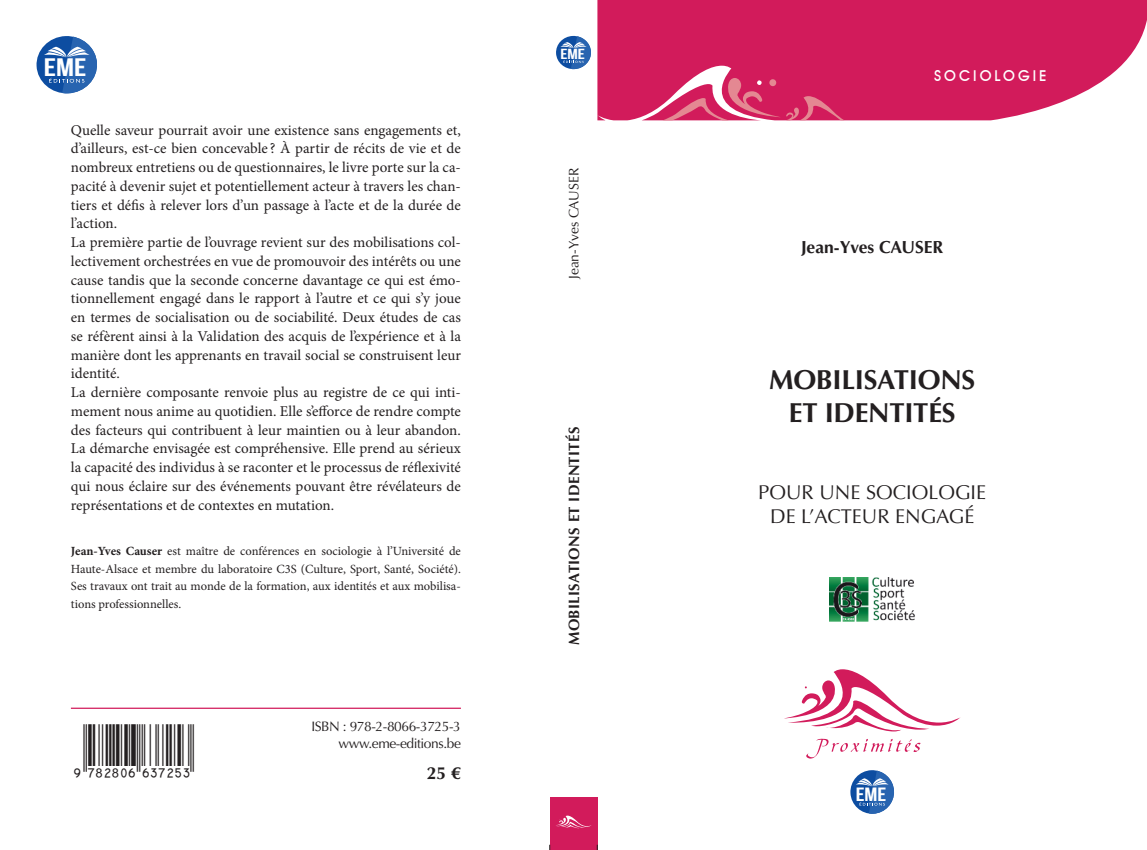
<style>
.page{position:relative;width:1147px;height:850px;background:#fff}
.page>*{position:absolute;margin:0;border:0;box-sizing:border-box;transform-origin:0 0}
.t1{font:700 27.5px/33px "Optima LT Std";letter-spacing:-.01em;color:#231f20;text-align:center}
.t2{font:25.25px "Bebas Neue";color:#fff;scale:1.32 1}
.t3{font:20px/24px "Optima LT Std";color:#231f20;text-align:center}
.t4{font:19.25px "Bebas Neue";color:#fff;scale:1.25 1}
.t5{font:700 17.5px "Optima LT Std";color:#231f20}
.t6{font:15px/18.8px "Minion Pro";color:#231f20}
.t7{font:700 15px "Optima LT Std";letter-spacing:.02em;color:#231f20}
.t8{font:500 15px "Avant Garde IT Cby BT";letter-spacing:.2em;color:#fff}
.t9{font:14.62px "Bebas Neue";color:#fff;scale:1.31 1}
.t10{font:13.75px/16.5px "Optima LT Std";letter-spacing:-.03em;color:#231f20;text-align:right}
.t11{font:13.75px "Optima LT Std";color:#231f20}
.t12{font:12.5px/17.5px "Minion Pro";color:#231f20;text-align:justify}
.s1{font-weight:700}
</style>
<div class="page">
<svg style="left:597px;top:0;width:549px;height:120px;background:#d52d68"></svg>
<svg style="left:662px;top:78px;width:182px;height:42px;background:#d94475"></svg>
<svg style="left:784px;top:669px;width:176px;height:62px"></svg>
<svg style="left:806px;top:739px;width:114px;height:20px"></svg>
<div style="left:549px;top:797px;width:48px;height:53px;background:#d21b5b"></div>
<svg style="left:556px;top:816px;width:35px;height:12px"></svg>
<hr style="left:71px;top:708px;width:390px;height:1px;background:#d21b5b">
<svg style="left:850px;top:770px;width:44px;height:44px"></svg>
<svg style="left:36px;top:36px;width:61px;height:58px"></svg>
<svg style="left:556px;top:35px;width:35px;height:35px"></svg>
<img style="left:829px;top:577px;width:86px;height:44px">
<h2 class="t2" style="left:44px;top:54px;width:34px">EME</h2>
<p class="t6" style="left:71px;top:120px;width:391px">Quelle saveur pourrait avoir une existence sans engagements et, d’ailleurs, est-ce bien concevable ? À partir de récits de vie et de nombreux entretiens ou de questionnaires, le livre porte sur la ca&shy;pacité à devenir sujet et potentiellement acteur à travers les chan&shy;tiers et défis à relever lors d’un passage à l’acte et de la durée de l’action.<br>La première partie de l’ouvrage revient sur des mobilisations col&shy;lectivement orchestrées en vue de promouvoir des intérêts ou une cause tandis que la seconde concerne davantage ce qui est émo&shy;tionnellement engagé dans le rapport à l’autre et ce qui s’y joue en termes de socialisation ou de sociabilité. Deux études de cas se réfèrent ainsi à la Validation des acquis de l’expérience et à la manière dont les apprenants en travail social se construisent leur identité.<br>La dernière composante renvoie plus au registre de ce qui inti&shy;mement nous anime au quotidien. Elle s’efforce de rendre compte des facteurs qui contribuent à leur maintien ou à leur abandon.<br>La démarche envisagée est compréhensive. Elle prend au sérieux la capacité des individus à se raconter et le processus de réflexivité qui nous éclaire sur des événements pouvant être révélateurs de représentations et de contextes en mutation.</p>
<p class="t12" style="left:71px;top:543px;width:391px"><span class="s1">Jean-Yves Causer</span> est maître de conférences en sociologie à l’Université de Haute-Alsace et membre du laboratoire C3S (Culture, Sport, Santé, Société).<br>Ses travaux ont trait au monde de la formation, aux identités et aux mobilisa&shy;tions professionnelles.</p>
<p class="t10" style="left:311px;top:718px;width:151px">ISBN : 978-2-8066-3725-3 www.eme-editions.be</p>
<p class="t5" style="left:427px;top:763px;width:36px">25 €</p>
<p class="t9" style="left:560px;top:46px;width:20px">EME</p>
<p class="t11" style="left:566px;top:279px;width:112px;rotate:-90deg">Jean-Yves CAUSER</p>
<p class="t7" style="left:565px;top:645px;width:220px;rotate:-90deg">MOBILISATIONS ET IDENTITÉS</p>
<p class="t8" style="left:933px;top:67px;width:114px">SOCIOLOGIE</p>
<p class="t5" style="left:801px;top:237px;width:144px">Jean-Yves CAUSER</p>
<h1 class="t1" style="left:769px;top:363px;width:208px">MOBILISATIONS<br>ET IDENTITÉS</h1>
<h3 class="t3" style="left:758px;top:481px;width:229px">POUR UNE SOCIOLOGIE<br>DE L’ACTEUR ENGAGÉ</h3>
<p class="t4" style="left:855px;top:784px;width:26px">EME</p>
</div>
